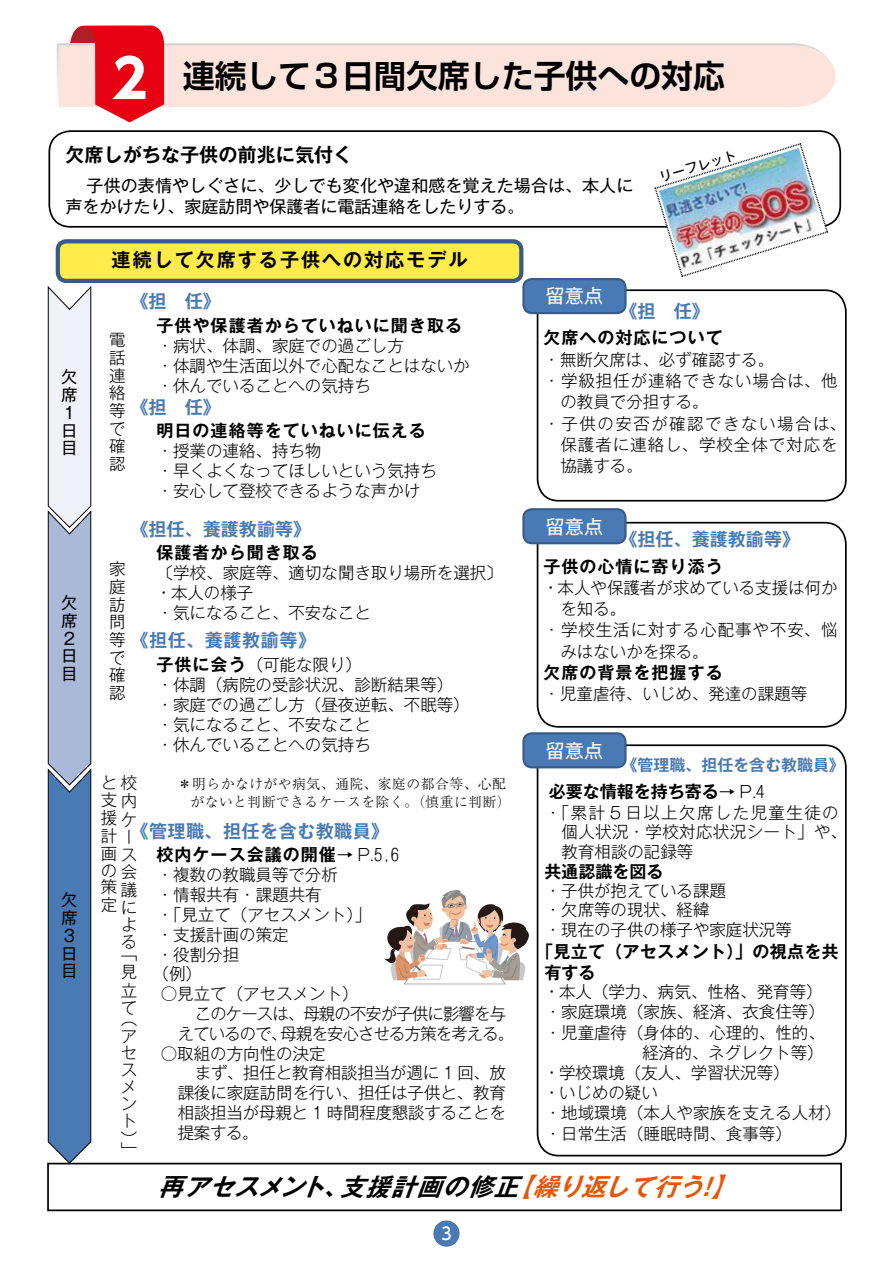
<style>
.page{position:relative;width:893px;height:1263px;background:#fff}
.page>*{position:absolute;margin:0;border:0;box-sizing:border-box;transform-origin:0 0}
.t1{font:700 31.95px "Shin Go Pro De";color:#000}
.t2{font:italic 700 24.45px "Gothic MB101 Pro De";color:#000}
.t3{font:700 19.2px "Gothic MB101 Pro De";letter-spacing:.1em;color:#000}
.t4{font:700 19.2px "Gothic MB101 Pro De";color:#000}
.t5{font:19.2px "Gothic MB101 Pro";color:#fff}
.t6{font:700 18px "Gothic MB101 Pro De";letter-spacing:.025em;color:#497ab3}
.t7{font:700 16.95px "Gothic MB101 Pro De";letter-spacing:.06em;color:#000}
.t8{font:16.95px/21.3px "Gothic MB101 Pro";letter-spacing:.005em;color:#000}
.t9{font:700 16.95px "Gothic MB101 Pro De";color:#000}
.t10{font:700 16.95px/20.7px "Gothic MB101 Pro De";letter-spacing:.02em;color:#000}
.t11{font:500 16.95px "UD Shin Go C Oeiz Pr 6";color:#fff}
.t12{font:300 16.5px/17.7px "Gothic MB101 Pro";color:#000}
.t13{font:300 16.5px "Gothic MB101 Pro";letter-spacing:-.05em;color:#000}
.t14{font:300 16.5px/19.5px "Gothic MB101 Pro";letter-spacing:.025em;color:#000}
.t15{font:300 16.5px "Gothic MB101 Pro";letter-spacing:.055em;color:#000}
.t16{font:300 16.5px "Gothic MB101 Pro";letter-spacing:.09em;color:#000}
.t17{font:300 16.5px "Gothic MB101 Pro";letter-spacing:.06em;color:#000}
.t18{font:16.5px/17.7px "Gothic MB101 Pro";color:#000}
.t19{font:700 15.9px "Gothic MB101 Pro De";color:#497ab3}
.t20{font:300 13.8px/18.1px "Ryumin Pro";letter-spacing:.03em;color:#000}
.t21{font:500 12.75px "Gothic MB101 Pro";color:#000}
.s1{font-family:"UD Shin Go Pro";font-size:53.1px;color:#fff}
.s2{font-family:"Gothic MB101 Pro";font-weight:300;font-size:16.5px;color:#000}
.s3{font-family:"Gothic MB101 Pro De";font-weight:700;font-size:16.95px}
.s4{font-family:"Gothic MB101 Pro";font-weight:300;font-size:16.5px}
.s5{color:#ea5504}
</style>
<div class="page">
<div style="left:47px;top:1163px;width:795px;height:48px;border:2px solid #000"></div>
<div style="left:433px;top:1220px;width:27px;height:27px;background:#497ab3;border-radius:50%"></div>
<div style="left:537px;top:744px;width:310px;height:412px;border:2px solid #000;border-radius:21px"></div>
<div style="left:537px;top:289px;width:310px;height:213px;border:2px solid #000;border-radius:21px"></div>
<svg style="left:57px;top:43px;width:749px;height:58px"></svg>
<div style="left:59px;top:45px;width:776px;height:62px;background:#fce4dd"></div>
<svg style="left:70px;top:26px;width:94px;height:96px;background:#ea4953"></svg>
<div style="left:48px;top:130px;width:793px;height:98px;border:2px solid #000;border-radius:21px"></div>
<div style="left:58px;top:241px;width:463px;height:40px;background:#ffec4a;border-radius:9px"></div>
<div style="left:56px;top:239px;width:467px;height:44px;border:4px solid #385b89;border-radius:9px"></div>
<div style="left:537px;top:522px;width:310px;height:206px;border:2px solid #000;border-radius:21px"></div>
<svg style="left:48px;top:286px;width:43px;height:878px"></svg>
<div style="left:523px;top:279px;width:102px;height:34px;background:#497ab3;border-radius:9px"></div>
<div style="left:522px;top:278px;width:105px;height:36px;border:2px solid #385b89;border-radius:9px"></div>
<div style="left:523px;top:509px;width:102px;height:34px;background:#497ab3;border-radius:9px"></div>
<div style="left:522px;top:508px;width:105px;height:36px;border:2px solid #385b89;border-radius:9px"></div>
<div style="left:523px;top:733px;width:102px;height:34px;background:#497ab3;border-radius:9px"></div>
<div style="left:522px;top:732px;width:105px;height:36px;border:2px solid #385b89;border-radius:9px"></div>
<img style="left:653px;top:143px;width:176px;height:135px">
<svg style="left:384px;top:890px;width:145px;height:95px"></svg>
<h1 class="t1" style="left:103px;top:50px;width:623px"><span class="s1">２</span> 連続して３日間欠席した子供への対応</h1>
<p class="t4" style="left:65px;top:139px;width:289px">欠席しがちな子供の前兆に気付く</p>
<p class="t8" style="left:65px;top:172px;width:569px;text-indent:21px">子供の表情やしぐさに、少しでも変化や違和感を覚えた場合は、本人に声をかけたり、家庭訪問や保護者に電話連絡をしたりする。</p>
<p class="t3" style="left:112px;top:244px;width:357px">連続して欠席する子供への対応モデル</p>
<p class="t5" style="left:546px;top:280px;width:59px">留意点</p>
<p class="t21" style="left:657px;top:167px;width:81px;rotate:-16deg">リーフレット</p>
<p class="t6" style="left:130px;top:286px;width:92px">《担　任》</p>
<p class="t7" style="left:157px;top:311px;width:307px">子供や保護者からていねいに聞き取る</p>
<p class="t12" style="left:157px;top:333px;width:315px;line-height:20.2px">・病状、体調、家庭での過ごし方<br>・体調や生活面以外で心配なことはないか・休んでいることへの気持ち</p>
<p class="t6" style="left:130px;top:392px;width:92px">《担　任》</p>
<p class="t7" style="left:157px;top:416px;width:271px">明日の連絡等をていねいに伝える</p>
<p class="t12" style="left:157px;top:438px;width:282px;line-height:20.2px">・授業の連絡、持ち物<br>・早くよくなってほしいという気持ち・安心して登校できるような声かけ</p>
<p class="t6" style="left:130px;top:514px;width:182px">《担任、養護教諭等》</p>
<p class="t7" style="left:157px;top:539px;width:163px">保護者から聞き取る</p>
<p class="t12" style="left:157px;top:562px;width:348px">〔学校、家庭等、適切な聞き取り場所を選択〕</p>
<p class="t12" style="left:157px;top:580px;width:216px;line-height:20.2px">• 本人の様子<br>・気になること、不安なこと</p>
<p class="t6" style="left:109px;top:626px;width:209px"><span class="s2">等</span>《担任、養護教諭等》</p>
<p class="t12" style="left:157px;top:652px;width:315px;line-height:20.1px"><span class="s3">子供に会う</span>（可能な限り）<br>・体調（病院の受診状況、診断結果等）・家庭での過ごし方（昼夜逆転、不眠等）・気になること、不安なこと<br>・休んでいることへの気持ち</p>
<p class="t20" style="left:191px;top:774px;width:322px;text-indent:-13px">＊明らかなけがや病気、通院、家庭の都合等、心配がないと判断できるケースを除く。（慎重に判断）</p>
<p class="t6" style="left:130px;top:816px;width:260px">《管理職、担任を含む教職員》</p>
<p class="t7" style="left:157px;top:841px;width:244px">校内ケース会議の開催<span class="s4">→ P.5,6</span></p>
<p class="t12" style="left:153px;top:862px;width:220px;line-height:20px">・複数の教職員等で分析<br>・情報共有・課題共有<br>・「見立て（アセスメント）」・支援計画の策定<br>・役割分担<br>（例）</p>
<p class="t12" style="left:161px;top:983px;width:200px">○見立て（アセスメント）</p>
<p class="t13" style="left:195px;top:1000px;width:313px">このケースは、母親の不安が子供に影響を与</p>
<p class="t13" style="left:178px;top:1020px;width:338px">えているので、母親を安心させる方策を考える。</p>
<p class="t12" style="left:161px;top:1042px;width:167px">○取組の方向性の決定</p>
<p class="t12" style="left:195px;top:1062px;width:313px">まず、担任と教育相談担当が週に 1 回、放</p>
<p class="t12" style="left:178px;top:1082px;width:330px">課後に家庭訪問を行い、担任は子供と、教育</p>
<p class="t12" style="left:178px;top:1101px;width:330px">相談担当が母親と 1 時間程度懇談することを</p>
<p class="t12" style="left:178px;top:1121px;width:82px">提案する。</p>
<p class="t6" style="left:619px;top:297px;width:92px">《担　任》</p>
<p class="t7" style="left:543px;top:323px;width:181px">欠席への対応について</p>
<p class="t12" style="left:544px;top:348px;width:232px">・無断欠席は、必ず確認する。</p>
<p class="t15" style="left:544px;top:367px;width:296px">・学級担任が連絡できない場合は、他</p>
<p class="t12" style="left:560px;top:391px;width:150px">の教員で分担する。</p>
<p class="t16" style="left:544px;top:410px;width:304px">・子供の安否が確認できない場合は、</p>
<p class="t17" style="left:560px;top:431px;width:279px">保護者に連絡し、学校全体で対応を</p>
<p class="t12" style="left:560px;top:455px;width:84px">協議する。</p>
<p class="t12" style="left:109px;top:329px;width:17px;text-align:justify">電話連絡等で確認</p>
<p class="t18" style="left:61px;top:366px;width:17px">欠席<br>１日目</p>
<p class="t5" style="left:546px;top:510px;width:59px">留意点</p>
<p class="t6" style="left:619px;top:525px;width:182px">《担任、養護教諭等》</p>
<p class="t7" style="left:543px;top:552px;width:181px">子供の心情に寄り添う</p>
<p class="t12" style="left:548px;top:576px;width:291px">• 本人や保護者が求めている支援は何か</p>
<p class="t12" style="left:560px;top:598px;width:67px">を知る。</p>
<p class="t15" style="left:544px;top:616px;width:296px">・学校生活に対する心配事や不安、悩</p>
<p class="t12" style="left:560px;top:640px;width:150px">みはないかを探る。</p>
<p class="t7" style="left:543px;top:659px;width:181px">欠席の背景を把握する</p>
<p class="t12" style="left:544px;top:683px;width:265px">・児童虐待、いじめ、発達の課題等</p>
<p class="t12" style="left:109px;top:558px;width:17px;text-align:justify">家庭訪問</p>
<p class="t12" style="left:109px;top:646px;width:17px;text-align:justify">で確認</p>
<p class="t18" style="left:61px;top:592px;width:17px">欠席<br>２日目</p>
<p class="t5" style="left:546px;top:734px;width:59px">留意点</p>
<p class="t19" style="left:622px;top:752px;width:225px">《管理職、担任を含む教職員》</p>
<p class="t9" style="left:549px;top:777px;width:217px">必要な情報を持ち寄る<span class="s4">→ P.4</span></p>
<p class="t14" style="left:562px;top:800px;width:287px;text-indent:-17px">・「累計 5 日以上欠席した児童生徒の個人状況・学校対応状況シート」や、教育相談の記録等</p>
<p class="t9" style="left:545px;top:857px;width:121px">共通認識を図る</p>
<p class="t12" style="left:545px;top:879px;width:249px;line-height:19.5px">・子供が抱えている課題<br>・欠席等の現状、経緯<br>・現在の子供の様子や家庭状況等</p>
<p class="t10" style="left:545px;top:939px;width:296px;text-indent:-9px">「見立て（アセスメント）」の視点を共有する</p>
<p class="t12" style="left:545px;top:979px;width:282px;line-height:20.2px;text-align:right">• 本人（学力、病気、性格、発育等）・家庭環境（家族、経済、衣食住等）・児童虐待（身体的、心理的、性的、経済的、ネグレクト等）</p>
<p class="t12" style="left:549px;top:1061px;width:242px">• 学校環境（友人、学習状況等）</p>
<p class="t12" style="left:545px;top:1080px;width:298px;line-height:20.2px">• いじめの疑い<br>・地域環境（本人や家族を支える人材）・日常生活（睡眠時間、食事等）</p>
<h2 class="t2" style="left:158px;top:1167px;width:592px">再アセスメント、支援計画の修正<span class="s5">【繰り返して行う！】</span></h2>
<p class="t12" style="left:101px;top:772px;width:38px">と校支内援ケ計ー画スの会策</p>
<p class="t12" style="left:101px;top:894px;width:17px">定</p>
<p class="t12" style="left:121px;top:879px;width:17px;text-align:justify">議による</p>
<p class="t12" style="left:121px;top:943px;width:18px;text-align:justify">「見立て</p>
<p class="t12" style="left:121px;top:1008px;width:18px;line-height:17.1px">（アセスメント）</p>
<p class="t12" style="left:121px;top:1138px;width:17px">」</p>
<p class="t18" style="left:61px;top:889px;width:17px">欠席<br>３日目</p>
<p class="t11" style="left:441px;top:1220px;width:12px">3</p>
</div>
